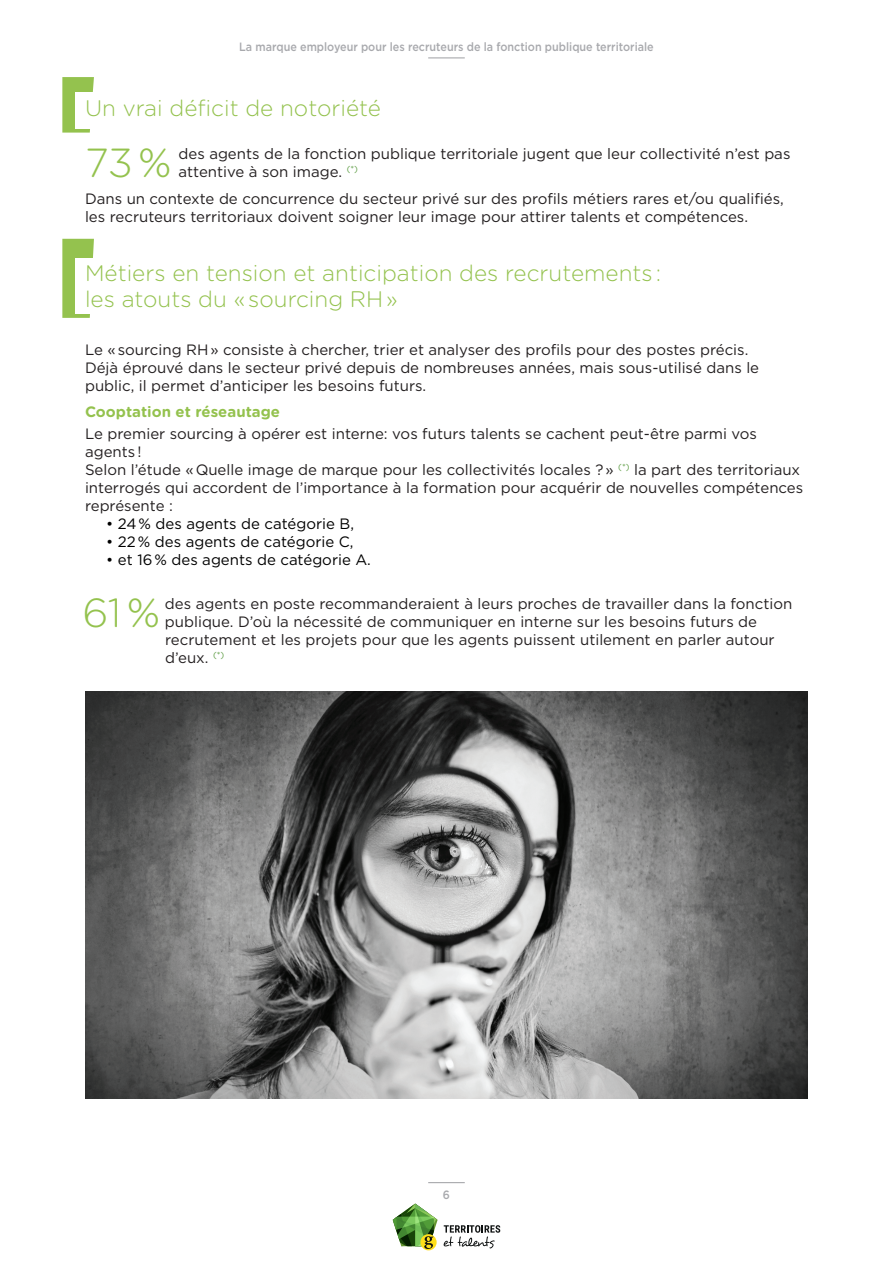
<style>
.page{position:relative;width:893px;height:1263px;background:#fff}
.page>*{position:absolute;margin:0;border:0;box-sizing:border-box;transform-origin:0 0}
.t1{font:300 40.5px "Gotham Rounded";color:#94c24e}
.t2{font:300 22.5px/25.5px "Gotham Rounded";color:#94c24e}
.t3{font:15px/18px "Gotham";color:#231f20}
.t4{font:15px "Gotham";color:#000}
.t5{font:700 15px "Gotham Rounded";color:#94c24e}
.t6{font:500 12px "Gotham";color:#a8a9ad;scale:.9 1}
</style>
<div class="page">
<hr style="left:428px;top:1182px;width:37px;height:1px;background:#a8a9ad">
<hr style="left:428px;top:57px;width:37px;height:1px;background:#a8a9ad">
<svg style="left:444px;top:1225px;width:56px;height:23px"></svg>
<div style="left:420px;top:1234px;width:17px;height:16px;background:#ffdf1b;border-radius:50%"></div>
<svg style="left:393px;top:1203px;width:45px;height:46px"></svg>
<svg style="left:62px;top:239px;width:32px;height:79px"></svg>
<div style="left:75px;top:258px;width:37px;height:56px;background:#fff"></div>
<svg style="left:62px;top:77px;width:32px;height:56px"></svg>
<div style="left:75px;top:92px;width:37px;height:36px;background:#fff"></div>
<img style="left:85px;top:691px;width:723px;height:408px">
<p class="t6" style="left:239px;top:39px;width:462px">La marque employeur pour les recruteurs de la fonction publique territoriale</p>
<h2 class="t2" style="left:85px;top:94px;width:297px">Un vrai déficit de notoriété</h2>
<h1 class="t1" style="left:85px;top:136px;width:88px">73 %</h1>
<p class="t3" style="left:179px;top:145px;width:613px">des agents de la fonction publique territoriale jugent que leur collectivité n’est pas attentive à son image. <sup>(*)</sup></p>
<p class="t3" style="left:85px;top:189px;width:700px">Dans un contexte de concurrence du secteur privé sur des profils métiers rares et/ou qualifiés, les recruteurs territoriaux doivent soigner leur image pour attirer talents et compétences.</p>
<h2 class="t2" style="left:85px;top:260px;width:578px">Métiers en tension et anticipation des recrutements : les atouts du « sourcing RH »</h2>
<p class="t3" style="left:85px;top:340px;width:676px">Le « sourcing RH » consiste à chercher, trier et analyser des profils pour des postes précis.<br>Déjà éprouvé dans le secteur privé depuis de nombreuses années, mais sous-utilisé dans le public, il permet d’anticiper les besoins futurs.</p>
<p class="t5" style="left:85px;top:401px;width:197px">Cooptation et réseautage</p>
<p class="t3" style="left:85px;top:425px;width:720px">Le premier sourcing à opérer est interne: vos futurs talents se cachent peut-être parmi vos agents !<br>Selon l’étude « Quelle image de marque pour les collectivités locales ? » <sup>(*)</sup> la part des territoriaux interrogés qui accordent de l’importance à la formation pour acquérir de nouvelles compétences représente :</p>
<p class="t4" style="left:106px;top:514px;width:249px">• 24 % des agents de catégorie B,</p>
<p class="t4" style="left:106px;top:532px;width:249px">• 22 % des agents de catégorie C,</p>
<p class="t4" style="left:106px;top:550px;width:266px">• et 16 % des agents de catégorie A.</p>
<h1 class="t1" style="left:82px;top:585px;width:79px">61 %</h1>
<p class="t3" style="left:165px;top:594px;width:629px">des agents en poste recommanderaient à leurs proches de travailler dans la fonction publique. D’où la nécessité de communiquer en interne sur les besoins futurs de recrutement et les projets pour que les agents puissent utilement en parler autour d’eux. <sup>(*)</sup></p>
<p class="t6" style="left:443px;top:1187px;width:9px">6</p>
</div>
